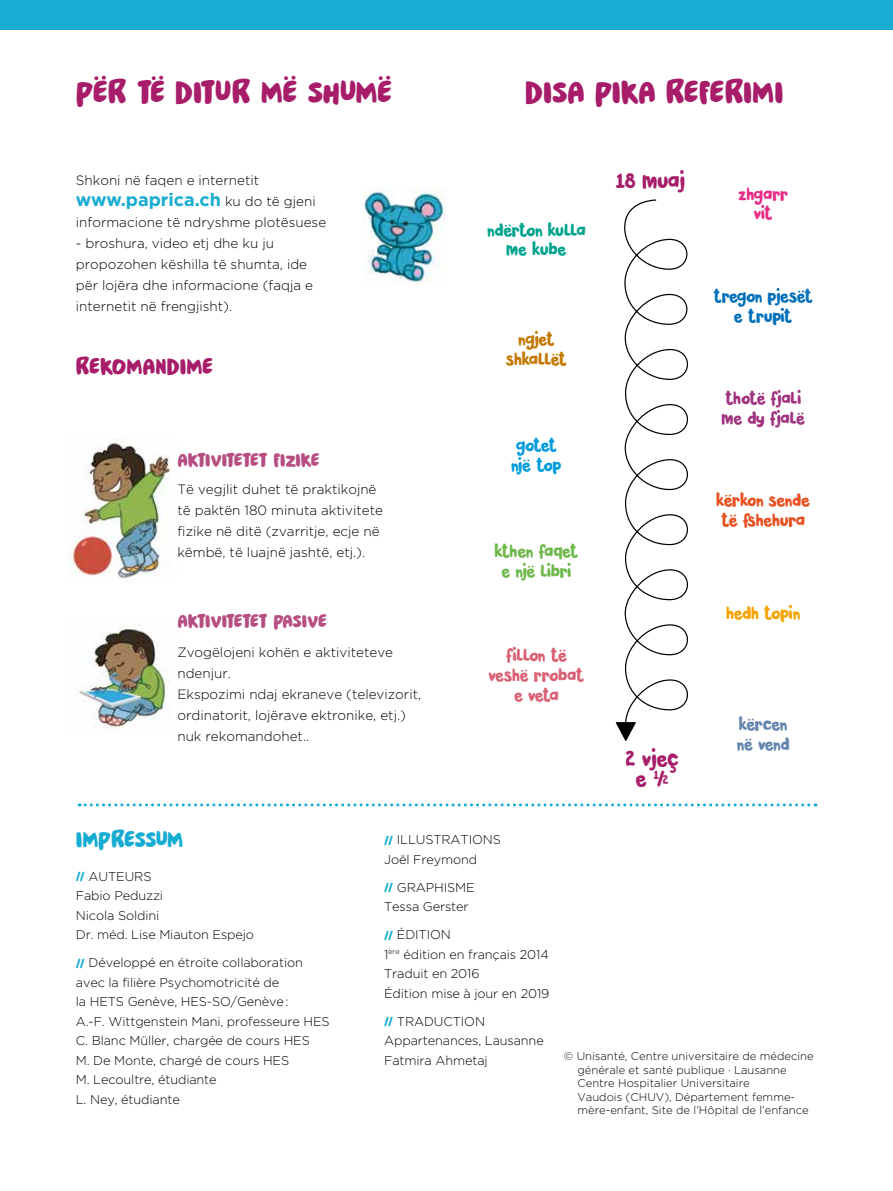
<style>
.page{position:relative;width:893px;height:1191px;background:#fff}
.page>*{position:absolute;margin:0;border:0;box-sizing:border-box;transform-origin:0 0}
.t1{font:33px "Pardesi";letter-spacing:-.015em;color:#a71d6a}
.t2{font:24px "Pardesi";color:#a71d6a}
.t3{font:24px "Pardesi";letter-spacing:-.03em;color:#17acd2}
.t4{font:21px/19.5px "Pardesi";letter-spacing:-.02em;color:#a71d6a;text-align:center}
.t5{font:19.5px "Pardesi";letter-spacing:-.03em;color:#b74e82}
.t6{font:700 18px "Gotham";color:#17acd2}
.t7{font:16.5px/19.8px "Pardesi";letter-spacing:-.03em;color:#d96072;text-align:center}
.t8{font:16.5px/19.8px "Pardesi";letter-spacing:-.03em;color:#e8501f;text-align:center}
.t9{font:16.5px/19.8px "Pardesi";letter-spacing:-.03em;color:#0070ba;text-align:center}
.t10{font:16.5px/19.8px "Pardesi";letter-spacing:-.03em;color:#a0327f}
.t11{font:16.5px/19.8px "Pardesi";letter-spacing:-.03em;color:#6eb74a;text-align:center}
.t12{font:16.5px/19.8px "Pardesi";letter-spacing:-.03em;color:#00a48e;text-align:center}
.t13{font:16.5px/19.8px "Pardesi";letter-spacing:-.03em;color:#c47800;text-align:center}
.t14{font:16.5px/19.8px "Pardesi";letter-spacing:-.03em;color:#6385ae}
.t15{font:16.5px/19.8px "Pardesi";letter-spacing:-.045em;color:#009cdc}
.t16{font:16.5px/19.8px "Pardesi";letter-spacing:-.02em;color:#e82c88;text-align:center}
.t17{font:16.5px "Pardesi";letter-spacing:-.02em;color:#f6a200}
.t18{font:300 13.5px/21px "Gotham";color:#000}
.t19{font:300 12.75px/19.5px "Gotham";letter-spacing:-.01em;color:#000}
.t20{font:300 11.25px/13.5px "Gotham";color:#000}
.s1{font-weight:300;font-size:13.5px;color:#000}
.s2{font-size:12.3px}
.s3{font-family:"Pardesi";font-weight:400;color:#17acd2}
</style>
<div class="page">
<div style="left:0;top:0;width:893px;height:30px;background:#17acd2"></div>
<img style="left:68px;top:437px;width:103px;height:143px">
<img style="left:79px;top:625px;width:91px;height:104px">
<img style="left:363px;top:188px;width:83px;height:95px">
<svg style="left:79px;top:803px;width:737px;height:3px"></svg>
<svg style="left:616px;top:199px;width:72px;height:542px"></svg>
<h1 class="t1" style="left:76px;top:68px;width:318px">PËR TË DITUR MË SHUMË</h1>
<p class="t18" style="left:76px;top:169px;width:185px">Shkoni në faqen e internetit</p>
<h3 class="t6" style="left:76px;top:189px;width:241px">www.paprica.ch <span class="s1">ku do të gjeni</span></h3>
<p class="t18" style="left:76px;top:211px;width:252px">informacione të ndryshme plotësuese</p>
<p class="t18" style="left:76px;top:232px;width:239px">- broshura, video etj dhe ku ju propozohen këshilla të shumta, ide për lojëra dhe informacione (faqja e internetit në frengjisht).</p>
<h2 class="t2" style="left:76px;top:349px;width:139px">REKOMANDIME</h2>
<h3 class="t5" style="left:177px;top:446px;width:144px">AKTIVITETET FIZIKE</h3>
<p class="t18" style="left:177px;top:479px;width:207px">Të vegjlit duhet të praktikojnë të paktën 180 minuta aktivitete fizike në ditë (zvarritje, ecje në këmbë, të luajnë jashtë, etj.).</p>
<h3 class="t5" style="left:177px;top:607px;width:151px">AKTIVITETET PASIVE</h3>
<p class="t18" style="left:177px;top:641px;width:245px">Zvogëlojeni kohën e aktiviteteve ndenjur.<br>Ekspozimi ndaj ekraneve (televizorit, ordinatorit, lojërave ektronike, etj.) nuk rekomandohet..</p>
<h1 class="t1" style="left:525px;top:68px;width:260px">DISA PIKA REFERIMI</h1>
<p class="t12" style="left:487px;top:220px;width:100px">NDËRTON KULLA<br>ME KUBE</p>
<p class="t13" style="left:506px;top:329px;width:63px">NGJET<br>SHKALLËT</p>
<p class="t15" style="left:511px;top:435px;width:52px">GOTET<br>NJË TOP</p>
<p class="t11" style="left:494px;top:541px;width:85px">KTHEN FAQET<br>E NJË LIBRI</p>
<p class="t7" style="left:488px;top:645px;width:97px">FILLON TË<br>VESHË RROBAT<br>E VETA</p>
<h3 class="t4" style="left:616px;top:171px;width:71px">18 MUAJ</h3>
<p class="t16" style="left:738px;top:184px;width:52px">ZHGARR<br>VIT</p>
<p class="t9" style="left:714px;top:286px;width:101px">TREGON PJESËT<br>E TRUPIT</p>
<p class="t10" style="left:721px;top:388px;width:85px">THOTË FJALI<br>ME DY FJALË</p>
<p class="t8" style="left:716px;top:490px;width:96px">KËRKON SENDE<br>TË FSHEHURA</p>
<p class="t17" style="left:726px;top:601px;width:76px">HEDH TOPIN</p>
<h3 class="t4" style="left:625px;top:749px;width:55px">2 VJEÇ<br>E <sup>1</sup>/<span class="s2">2</span></h3>
<p class="t14" style="left:737px;top:714px;width:55px">KËRCEN<br>NË VEND</p>
<h2 class="t3" style="left:76px;top:821px;width:109px">IMPRESSUM</h2>
<p class="t19" style="left:76px;top:866px;width:180px"><span class="s3">//</span> AUTEURS<br>Fabio Peduzzi<br>Nicola Soldini<br>Dr. méd. Lise Miauton Espejo</p>
<p class="t19" style="left:76px;top:952px;width:255px"><span class="s3">//</span> Développé en étroite collaboration avec la filière Psychomotricité de<br>la HETS Genève, HES-SO/Genève:<br>A.-F. Wittgenstein Mani, professeure HES<br>C. Blanc Müller, chargée de cours HES<br>M. De Monte, chargé de cours HES<br>M. Lecoultre, étudiante<br>L. Ney, étudiante</p>
<p class="t19" style="left:384px;top:829px;width:118px"><span class="s3">//</span> ILLUSTRATIONS<br>Joël Freymond</p>
<p class="t19" style="left:384px;top:877px;width:92px"><span class="s3">//</span> GRAPHISME<br>Tessa Gerster</p>
<p class="t19" style="left:384px;top:924px;width:167px"><span class="s3">//</span> ÉDITION<br>1<sup>ère</sup> édition en français 2014<br>Traduit en 2016<br>Édition mise à jour en 2019</p>
<p class="t19" style="left:384px;top:1011px;width:161px"><span class="s3">//</span> TRADUCTION<br>Appartenances, Lausanne<br>Fatmira Ahmetaj</p>
<p class="t20" style="left:577px;top:1049px;width:238px;text-indent:-14px">© Unisanté, Centre universitaire de médecine générale et santé publique · Lausanne Centre Hospitalier Universitaire<br>Vaudois (CHUV), Département femme&shy;mère-enfant, Site de l’Hôpital de l’enfance</p>
</div>
